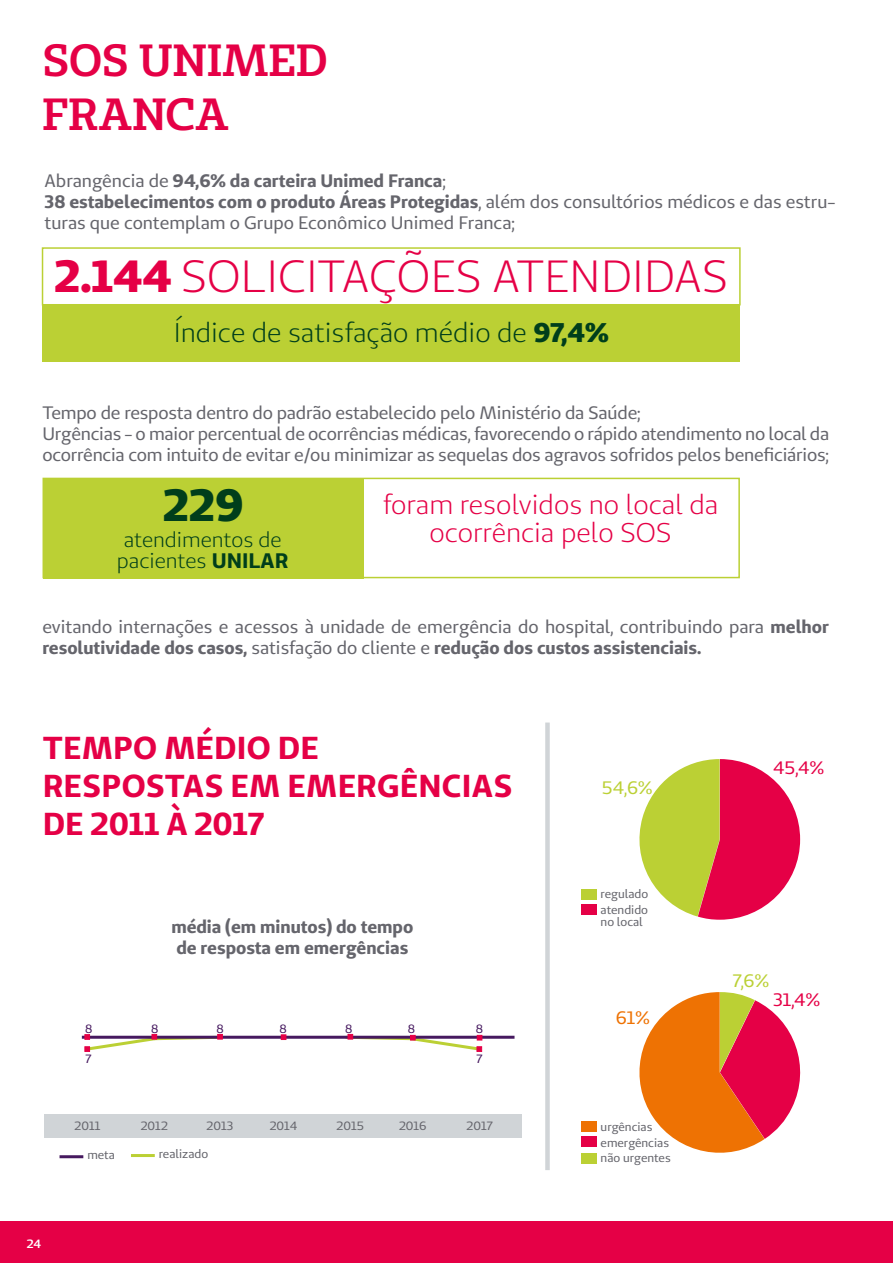
<style>
.page{position:relative;width:893px;height:1263px;background:#fff}
.page>*{position:absolute;margin:0;border:0;box-sizing:border-box;transform-origin:0 0}
.t1{font:45px "Unimed Sans";color:#e50046}
.t2{font:600 45px/54px "Unimed Slab";color:#e50046}
.t3{font:800 45px "Unimed Sans";color:#003e1b}
.t4{font:700 31.65px/38.1px "Unimed Sans";letter-spacing:.01em;color:#e50046}
.t5{font:27px/28.5px "Unimed Sans";color:#e50046;text-align:center}
.t6{font:27px "Unimed Sans";color:#003e1b}
.t7{font:21px/21px "Unimed Sans";color:#003e1b;text-align:center}
.t8{font:18px/21px "Unimed Sans";letter-spacing:-.01em;color:#65656c}
.t9{font:700 18px/21px "Unimed Sans";color:#65656c}
.t10{font:18px "Unimed Sans";color:#e50046}
.t11{font:18px "Unimed Sans";color:#bbd034}
.t12{font:18px "Unimed Sans";color:#ee7203}
.t13{font:12px/12px "Unimed Sans";color:#65656c}
.t14{font:12px "Unimed Sans";color:#46195f}
.t15{font:600 12px "Unimed Sans";color:#fff}
.s1{font-weight:700}
.s2{font-weight:800}
</style>
<div class="page">
<div style="left:0;top:1221px;width:893px;height:42px;background:#e50046"></div>
<div style="left:43px;top:479px;width:321px;height:99px;background:#bbd034"></div>
<div style="left:43px;top:305px;width:697px;height:56px;background:#bbd034"></div>
<div style="left:43px;top:478px;width:697px;height:100px;border:2px solid #bbd034"></div>
<div style="left:42px;top:247px;width:699px;height:58px;border:2px solid #bbd034"></div>
<svg style="left:639px;top:992px;width:162px;height:161px"></svg>
<hr style="left:60px;top:1155px;width:23px;height:3px;background:#46195f">
<div style="left:45px;top:1114px;width:477px;height:24px;background:#d0d4d7"></div>
<hr style="left:82px;top:1036px;width:432px;height:3px;background:#46195f">
<hr style="left:131px;top:1154px;width:24px;height:3px;background:#bbd034">
<svg style="left:85px;top:1034px;width:138px;height:18px"></svg>
<svg style="left:281px;top:1034px;width:5px;height:6px"></svg>
<svg style="left:343px;top:1034px;width:139px;height:18px"></svg>
<svg style="left:639px;top:759px;width:161px;height:161px"></svg>
<div style="left:581px;top:1121px;width:15px;height:11px;background:#ee7203"></div>
<div style="left:581px;top:889px;width:15px;height:10px;background:#bbd034"></div>
<div style="left:581px;top:1137px;width:15px;height:10px;background:#e50046"></div>
<div style="left:581px;top:904px;width:15px;height:11px;background:#e50046"></div>
<div style="left:581px;top:1153px;width:15px;height:10px;background:#bbd034"></div>
<div style="left:545px;top:722px;width:5px;height:448px;background:#d0d4d7"></div>
<hr style="left:892px;top:1221px;width:1px;height:42px;background:#a71680">
<h1 class="t2" style="left:43px;top:33px;width:287px">SOS UNIMED<br>FRANCA</h1>
<p class="t8" style="left:45px;top:170px;width:792px">Abrangência de <span class="s1">94,6% da carteira Unimed Franca</span>;<br><span class="s1">38 estabelecimentos com o produto Áreas Protegidas</span>, além dos consultórios médicos e das estru&shy;turas que contemplam o Grupo Econômico Unimed Franca;</p>
<h1 class="t1" style="left:54px;top:248px;width:675px"><span class="s2">2.144</span> SOLICITAÇÕES ATENDIDAS</h1>
<h3 class="t6" style="left:174px;top:315px;width:436px">Índice de satisfação médio de <span class="s2">97,4%</span></h3>
<p class="t8" style="left:42px;top:401px;width:788px">Tempo de resposta dentro do padrão estabelecido pelo Ministério da Saúde;<br>Urgências - o maior percentual de ocorrências médicas, favorecendo o rápido atendimento no local da ocorrência com intuito de evitar e/ou minimizar as sequelas dos agravos sofridos pelos beneficiários;</p>
<h1 class="t3" style="left:163px;top:475px;width:82px">229</h1>
<p class="t7" style="left:117px;top:528px;width:173px">atendimentos de pacientes <span class="s1">UNILAR</span></p>
<h3 class="t5" style="left:383px;top:490px;width:337px">foram resolvidos no local da ocorrência pelo SOS</h3>
<p class="t8" style="left:42px;top:616px;width:788px">evitando internações e acessos à unidade de emergência do hospital, contribuindo para <span class="s1">melhor resolutividade dos casos,</span> satisfação do cliente e <span class="s1">redução dos custos assistenciais.</span></p>
<h2 class="t4" style="left:43px;top:728px;width:471px">TEMPO MÉDIO DE<br>RESPOSTAS EM EMERGÊNCIAS<br>DE 2011 À 2017</h2>
<p class="t14" style="left:85px;top:1021px;width:9px">8</p>
<p class="t14" style="left:86px;top:1051px;width:8px">7</p>
<p class="t9" style="left:171px;top:915px;width:244px">média (em minutos) do tempo de resposta em emergências</p>
<p class="t14" style="left:151px;top:1021px;width:9px">8</p>
<p class="t14" style="left:217px;top:1021px;width:9px">8</p>
<p class="t14" style="left:280px;top:1021px;width:9px">8</p>
<p class="t14" style="left:345px;top:1021px;width:9px">8</p>
<p class="t14" style="left:408px;top:1021px;width:9px">8</p>
<p class="t14" style="left:476px;top:1021px;width:9px">8</p>
<p class="t14" style="left:476px;top:1051px;width:8px">7</p>
<p class="t15" style="left:27px;top:1235px;width:16px">24</p>
<p class="t13" style="left:75px;top:1120px;width:28px">2011</p>
<p class="t13" style="left:87px;top:1149px;width:29px">meta</p>
<p class="t13" style="left:159px;top:1148px;width:51px">realizado</p>
<p class="t13" style="left:141px;top:1120px;width:29px">2012</p>
<p class="t13" style="left:207px;top:1120px;width:28px">2013</p>
<p class="t13" style="left:270px;top:1120px;width:29px">2014</p>
<p class="t13" style="left:337px;top:1120px;width:29px">2015</p>
<p class="t13" style="left:399px;top:1120px;width:29px">2016</p>
<p class="t13" style="left:466px;top:1120px;width:28px">2017</p>
<p class="t11" style="left:602px;top:776px;width:52px">54,6%</p>
<p class="t13" style="left:601px;top:888px;width:49px">regulado</p>
<p class="t13" style="left:601px;top:904px;width:49px">atendido no local</p>
<p class="t12" style="left:616px;top:1006px;width:35px">61%</p>
<p class="t13" style="left:601px;top:1120px;width:53px">urgências</p>
<p class="t13" style="left:601px;top:1136px;width:70px">emergências</p>
<p class="t13" style="left:601px;top:1151px;width:72px">não urgentes</p>
<p class="t10" style="left:773px;top:756px;width:52px">45,4%</p>
<p class="t11" style="left:733px;top:969px;width:38px">7,6%</p>
<p class="t10" style="left:773px;top:988px;width:48px">31,4%</p>
</div>
